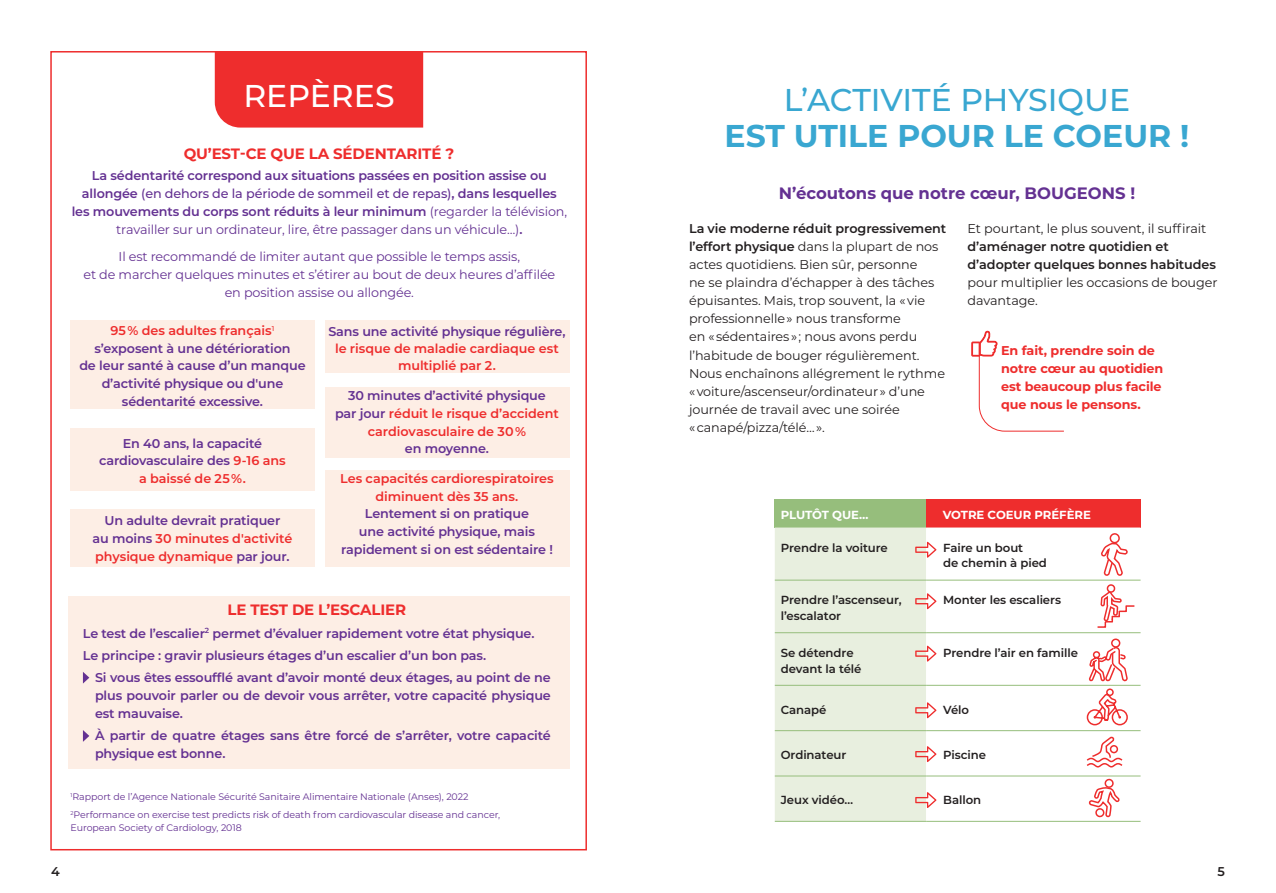
<style>
.page{position:relative;width:1276px;height:893px;background:#fff}
.page>*{position:absolute;margin:0;border:0;box-sizing:border-box;transform-origin:0 0}
.t1{font:700 31.5px "Montserrat";color:#39a7d1}
.t2{font:500 31.5px "Montserrat";color:#39a7d1}
.t3{font:500 31.5px "Montserrat";color:#fff}
.t4{font:700 16.5px "Montserrat";color:#643192}
.t5{font:700 15px "Montserrat";letter-spacing:-.01em;color:#ee2d2d}
.t6{font:600 12.75px/18px "Montserrat";letter-spacing:-.01em;color:#643192;text-align:center}
.t7{font:12.75px/18px "Montserrat";letter-spacing:-.005em;color:#231f20}
.t8{font:600 12.75px/17.5px "Montserrat";letter-spacing:-.005em;color:#ee2d2d;text-align:center}
.t9{font:12.75px/18px "Montserrat";letter-spacing:-.01em;color:#643192;text-align:center}
.t10{font:700 12.75px/18px "Montserrat";letter-spacing:-.005em;color:#ee2d2d}
.t11{font:600 12.75px/18px "Montserrat";letter-spacing:-.005em;color:#231f20}
.t12{font:600 11.7px/15.8px "Montserrat";letter-spacing:-.005em;color:#231f20}
.t13{font:700 11.7px "Montserrat";letter-spacing:-.005em;color:#fff}
.t14{font:9.45px/17.7px "Montserrat";letter-spacing:-.005em;color:#643192}
.s1{font-weight:500}
.s2{font-weight:400}
.s3{color:#ee2d2d}
.s4{color:#643192}
.s5{font-weight:600}
</style>
<div class="page">
<svg style="left:971px;top:331px;width:93px;height:101px"></svg>
<div style="left:775px;top:499px;width:151px;height:28px;background:#96be7c"></div>
<div style="left:926px;top:499px;width:214px;height:28px;background:#ee2d2d"></div>
<svg style="left:936px;top:527px;width:204px;height:294px"></svg>
<hr style="left:926px;top:580px;width:214px;height:1px;background:#96be7c">
<hr style="left:926px;top:632px;width:214px;height:1px;background:#96be7c">
<hr style="left:926px;top:685px;width:214px;height:1px;background:#96be7c">
<hr style="left:926px;top:730px;width:214px;height:1px;background:#96be7c">
<hr style="left:926px;top:776px;width:214px;height:1px;background:#96be7c">
<hr style="left:775px;top:821px;width:151px;height:1px;background:#96be7c">
<hr style="left:926px;top:821px;width:214px;height:1px;background:#96be7c">
<svg style="left:775px;top:527px;width:161px;height:294px"></svg>
<svg style="left:1099px;top:542px;width:29px;height:35px"></svg>
<div style="left:1109px;top:533px;width:11px;height:11px;border:2px solid #ee2d2d;border-radius:50%"></div>
<svg style="left:1087px;top:785px;width:34px;height:33px"></svg>
<div style="left:1104px;top:778px;width:10px;height:10px;border:2px solid #ee2d2d;border-radius:3px"></div>
<div style="left:1095px;top:808px;width:9px;height:10px;border:2px solid #ee2d2d;border-radius:3px"></div>
<svg style="left:1085px;top:735px;width:39px;height:33px"></svg>
<div style="left:1106px;top:584px;width:9px;height:9px;border:2px solid #ee2d2d;border-radius:50%"></div>
<svg style="left:1086px;top:591px;width:50px;height:135px"></svg>
<div style="left:326px;top:470px;width:244px;height:96px;background:#fdeee5"></div>
<div style="left:326px;top:387px;width:244px;height:70px;background:#fdeee5"></div>
<div style="left:326px;top:320px;width:244px;height:53px;background:#fdeee5"></div>
<div style="left:71px;top:509px;width:244px;height:57px;background:#fdeee5"></div>
<div style="left:71px;top:429px;width:244px;height:62px;background:#fdeee5"></div>
<div style="left:71px;top:320px;width:244px;height:88px;background:#fdeee5"></div>
<div style="left:68px;top:596px;width:502px;height:172px;background:#fdeee5"></div>
<div style="left:215px;top:51px;width:208px;height:77px;background:#ee2d2d"></div>
<svg style="left:83px;top:672px;width:6px;height:12px"></svg>
<svg style="left:83px;top:730px;width:6px;height:12px"></svg>
<h1 class="t3" style="left:243px;top:74px;width:153px">REPÈRES</h1>
<p class="t5" style="left:184px;top:143px;width:272px">QU’EST-CE QUE LA SÉDENTARITÉ ?</p>
<p class="t6" style="left:72px;top:166px;width:497px">La sédentarité correspond aux situations passées en position assise ou allongée <span class="s1">(en dehors de la période de sommeil et de repas)</span>, dans lesquelles les mouvements du corps sont réduits à leur minimum <span class="s2">(regarder la télévision, travailler sur un ordinateur, lire, être passager dans un véhicule…)</span>.</p>
<p class="t9" style="left:83px;top:247px;width:473px">Il est recommandé de limiter autant que possible le temps assis,<br>et de marcher quelques minutes et s’étirer au bout de deux heures d’affilée en position assise ou allongée.</p>
<p class="t6" style="left:79px;top:321px;width:228px"><span class="s3">95 % des adultes français</span><sup>1 </sup>s’exposent à une détérioration<br>de leur santé à cause d’un manque d’activité physique ou d'une sédentarité excessive.</p>
<p class="t6" style="left:99px;top:434px;width:188px">En 40 ans, la capacité cardiovasculaire des <span class="s3">9-16 ans a baissé de 25 %.</span></p>
<p class="t6" style="left:93px;top:512px;width:201px;line-height:17.5px">Un adulte devrait pratiquer<br>au moins <span class="s3">30 minutes d'activité physique dynamique</span> par jour.</p>
<p class="t6" style="left:328px;top:322px;width:239px">Sans une activité physique régulière,</p>
<p class="t8" style="left:335px;top:339px;width:225px">le risque de maladie cardiaque est multiplié par 2.</p>
<p class="t8" style="left:335px;top:386px;width:225px"><span class="s4">30 minutes d’activité physique<br>par jour</span> réduit le risque d’accident cardiovasculaire de 30 %</p>
<p class="t6" style="left:405px;top:439px;width:86px">en moyenne.</p>
<p class="t8" style="left:340px;top:469px;width:215px">Les capacités cardiorespiratoires diminuent dès 35 ans.</p>
<p class="t6" style="left:341px;top:505px;width:213px;line-height:17.5px">Lentement si on pratique<br>une activité physique, mais rapidement si on est sédentaire !</p>
<p class="t5" style="left:227px;top:599px;width:180px">LE TEST DE L’ESCALIER</p>
<p class="t6" style="left:83px;top:621px;width:453px;line-height:22.2px;text-align:left">Le test de l’escalier<sup>2</sup> permet d’évaluer rapidement votre état physique.<br>Le principe : gravir plusieurs étages d’un escalier d’un bon pas.</p>
<p class="t6" style="left:95px;top:668px;width:457px;text-align:justify">Si vous êtes essoufflé avant d’avoir monté deux étages, au point de ne plus pouvoir parler ou de devoir vous arrêter, votre capacité physique est mauvaise.</p>
<p class="t6" style="left:95px;top:726px;width:457px;text-align:left">À partir de quatre étages sans être forcé de s’arrêter, votre capacité physique est bonne.</p>
<p class="t14" style="left:71px;top:787px;width:431px"><sup>1</sup>Rapport de l’Agence Nationale Sécurité Sanitaire Alimentaire Nationale (Anses), 2022<br><sup>2</sup>Performance on exercise test predicts risk of death from cardiovascular disease and cancer,</p>
<p class="t14" style="left:71px;top:819px;width:173px">European Society of Cardiology, 2018</p>
<h1 class="t2" style="left:784px;top:78px;width:348px">L’ACTIVITÉ PHYSIQUE</h1>
<h1 class="t1" style="left:724px;top:113px;width:466px">EST UTILE POUR LE COEUR !</h1>
<p class="t4" style="left:779px;top:181px;width:358px">N’écoutons que notre cœur, BOUGEONS !</p>
<p class="t7" style="left:967px;top:219px;width:240px">Et pourtant, le plus souvent, il suffirait</p>
<p class="t11" style="left:967px;top:237px;width:250px">d’aménager notre quotidien et d’adopter quelques bonnes habitudes</p>
<p class="t7" style="left:967px;top:273px;width:251px">pour multiplier les occasions de bouger davantage.</p>
<p class="t10" style="left:1001px;top:341px;width:164px">En fait, prendre soin de notre cœur au quotidien est beaucoup plus facile que nous le pensons.</p>
<p class="t7" style="left:689px;top:219px;width:259px"><span class="s5">La vie moderne réduit progressivement l’effort physique</span> dans la plupart de nos actes quotidiens. Bien sûr, personne<br>ne se plaindra d’échapper à des tâches épuisantes. Mais, trop souvent, la « vie professionnelle » nous transforme<br>en « sédentaires » ; nous avons perdu l’habitude de bouger régulièrement.<br>Nous enchaînons allégrement le rythme « voiture/ascenseur/ordinateur » d’une journée de travail avec une soirée<br>« canapé/pizza/télé… ».</p>
<p class="t13" style="left:781px;top:506px;width:89px">PLUTÔT QUE…</p>
<p class="t13" style="left:942px;top:506px;width:150px">VOTRE COEUR PRÉFÈRE</p>
<p class="t12" style="left:781px;top:539px;width:109px">Prendre la voiture</p>
<p class="t12" style="left:943px;top:539px;width:105px">Faire un bout<br>de chemin à pied</p>
<p class="t12" style="left:781px;top:592px;width:122px">Prendre l’ascenseur, l’escalator</p>
<p class="t12" style="left:943px;top:592px;width:119px">Monter les escaliers</p>
<p class="t12" style="left:781px;top:644px;width:82px">Se détendre devant la télé</p>
<p class="t12" style="left:943px;top:644px;width:136px">Prendre l’air en famille</p>
<p class="t12" style="left:781px;top:701px;width:47px">Canapé</p>
<p class="t12" style="left:943px;top:701px;width:27px">Vélo</p>
<p class="t12" style="left:781px;top:746px;width:67px">Ordinateur</p>
<p class="t12" style="left:943px;top:746px;width:44px">Piscine</p>
<p class="t12" style="left:781px;top:792px;width:74px">Jeux vidéo…</p>
<p class="t12" style="left:943px;top:792px;width:40px">Ballon</p>
<p class="t11" style="left:51px;top:861px;width:10px">4</p>
<p class="t11" style="left:1217px;top:861px;width:9px">5</p>
</div>
